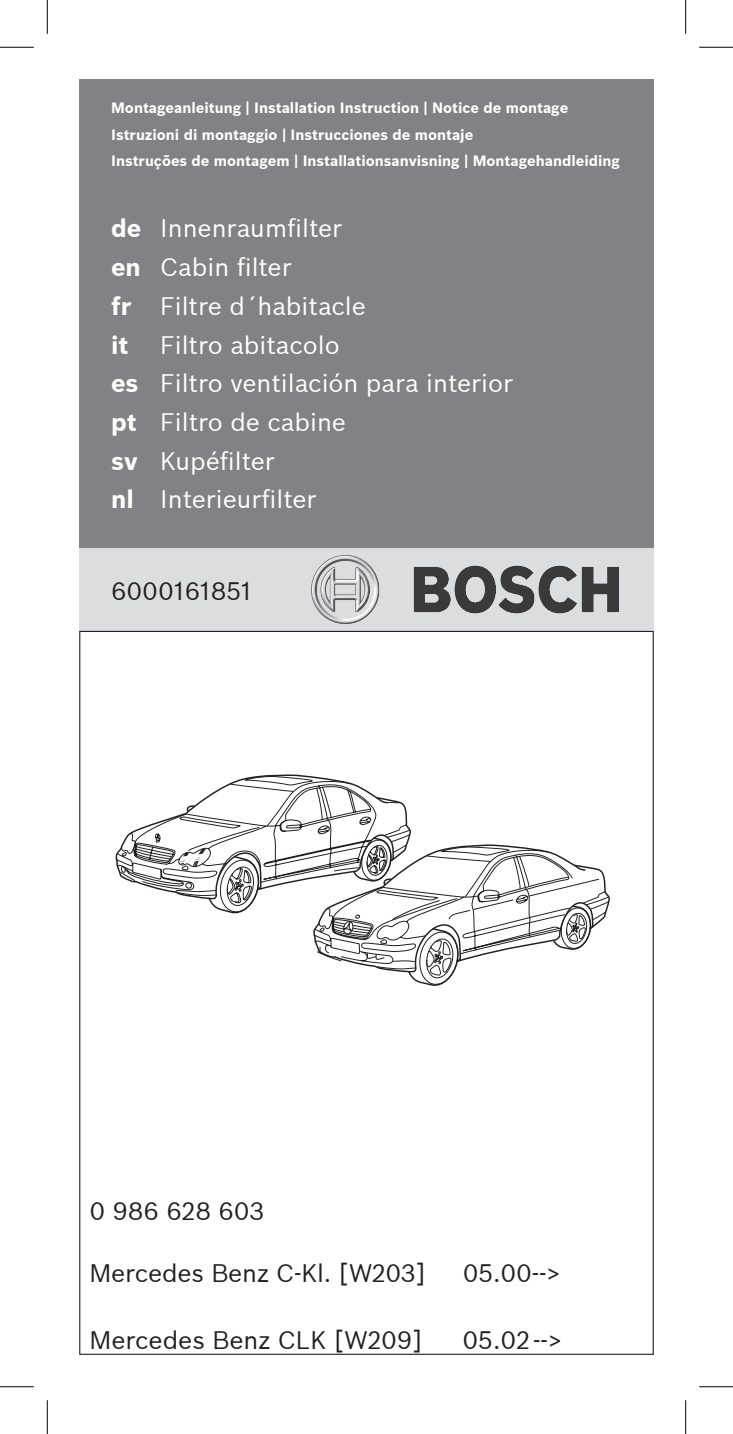
<style>
.page{position:relative;width:733px;height:1434px;background:#fff}
.page>*{position:absolute;margin:0;border:0;box-sizing:border-box;transform-origin:0 0}
.t1{font:24.75px/38.7px "Bosch Sans LF";color:#fff}
.t2{font:24.75px "Bosch Sans LF";color:#231f20}
.t3{font:700 14.62px/26.6px "Bosch Sans LF";color:#fff}
.s1{font-weight:700}
</style>
<div class="page">
<svg style="left:115px;top:774px;width:494px;height:212px"></svg>
<div style="left:79px;top:79px;width:574px;height:469px;background:#808285"></div>
<div style="left:79px;top:548px;width:574px;height:83px;background:#dcdddf"></div>
<img style="left:311px;top:555px;width:308px;height:69px">
<hr style="left:0;top:47px;width:34px;height:1px;background:#000">
<hr style="left:699px;top:47px;width:33px;height:1px;background:#000">
<hr style="left:0;top:1386px;width:34px;height:1px;background:#000">
<hr style="left:699px;top:1386px;width:33px;height:1px;background:#000">
<hr style="left:47px;top:0;width:1px;height:34px;background:#000">
<hr style="left:47px;top:1400px;width:1px;height:34px;background:#000">
<hr style="left:685px;top:0;width:1px;height:34px;background:#000">
<hr style="left:685px;top:1400px;width:1px;height:34px;background:#000">
<p class="t3" style="left:111px;top:95px;width:510px">Montageanleitung | Installation Instruction | Notice de montage<br>Istruzioni di montaggio | Instrucciones de montaje<br>Instruções de montagem | Installationsanvisning | Montagehandleiding</p>
<h1 class="t1" style="left:111px;top:209px;width:256px"><span class="s1">de</span> Innenraumfilter <span class="s1">en</span> Cabin filter<br><span class="s1">fr</span> Filtre d´habitacle <span class="s1">it</span></h1>
<h1 class="t1" style="left:111px;top:325px;width:403px;text-indent:49px">Filtro abitacolo<br><span class="s1">es</span> Filtro ventilación para interior <span class="s1">pt</span> Filtro de cabine<br><span class="s1">sv</span> Kupéfilter<br><span class="s1">nl</span> Interieurfilter</h1>
<h1 class="t2" style="left:111px;top:575px;width:142px">6000161851</h1>
<h1 class="t2" style="left:89px;top:1195px;width:176px">0 986 628 603</h1>
<h1 class="t2" style="left:89px;top:1258px;width:338px">Mercedes Benz C-Kl. [W203]</h1>
<h1 class="t2" style="left:462px;top:1258px;width:99px">05.00--&gt;</h1>
<h1 class="t2" style="left:89px;top:1324px;width:335px">Mercedes Benz CLK [W209]</h1>
<h1 class="t2" style="left:462px;top:1324px;width:101px">05.02--&gt;</h1>
</div>
